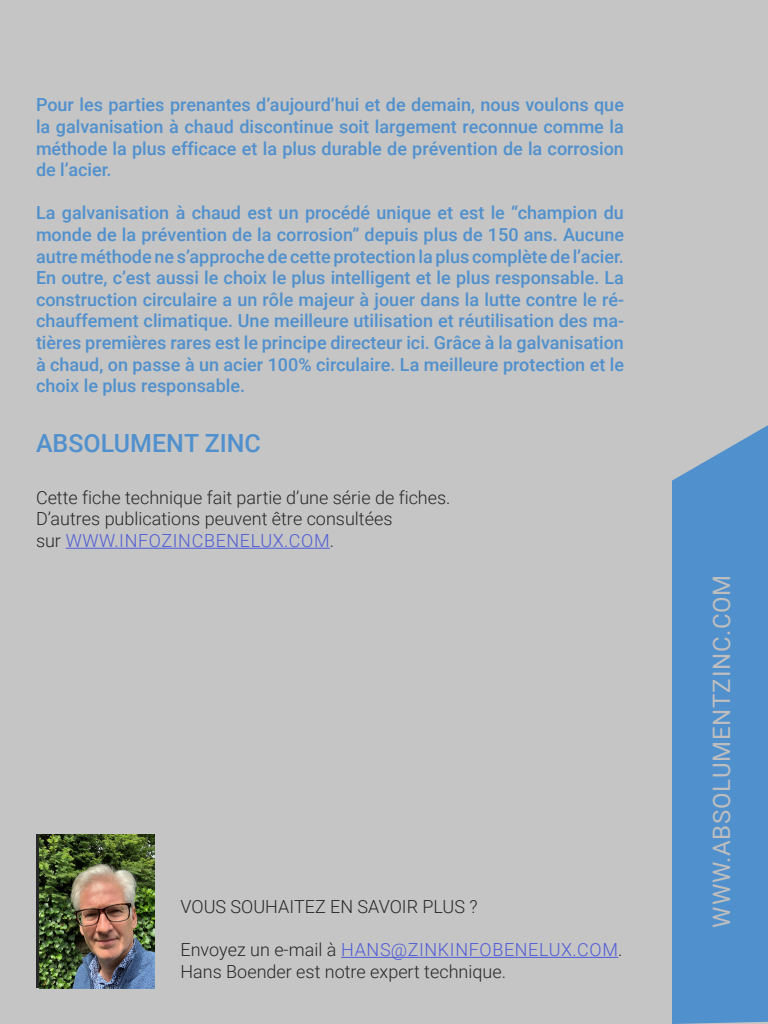
<style>
.page{position:relative;width:768px;height:1024px;background:#c0c0c0}
.page>*{position:absolute;margin:0;border:0;box-sizing:border-box;transform-origin:0 0}
.t1{font:500 25px "Roboto";color:#5090cd}
.t2{font:24px "Roboto";letter-spacing:.035em;color:#bfbebe}
.t3{font:500 18px/21.6px "Roboto";color:#5090cd;text-align:justify}
.t4{font:300 18px/21.6px "Roboto";color:#282828}
.s1{color:#4f5cd6}
</style>
<div class="page">
<div style="left:672px;top:425px;width:96px;height:599px;background:#5090cd"></div>
<div style="left:36px;top:834px;width:119px;height:154px;background:#282828"></div>
<img style="left:39px;top:834px;width:116px;height:154px">
<hr style="left:66px;top:548px;width:264px;height:1px;background:#4f5cd6">
<hr style="left:341px;top:957px;width:277px;height:1px;background:#4f5cd6">
<p class="t3" style="left:36px;top:93px;width:590px">Pour les parties prenantes d’aujourd’hui et de demain, nous voulons que la galvanisation à chaud discontinue soit largement reconnue comme la méthode la plus efficace et la plus durable de prévention de la corrosion de l’acier.</p>
<p class="t3" style="left:36px;top:201px;width:590px">La galvanisation à chaud est un procédé unique et est le “champion du monde de la prévention de la corrosion” depuis plus de 150 ans. Aucune autre méthode ne s’approche de cette protection la plus complète de l’acier.<br>En outre, c’est aussi le choix le plus intelligent et le plus responsable. La construction circulaire a un rôle majeur à jouer dans la lutte contre le ré&shy;chauffement climatique. Une meilleure utilisation et réutilisation des ma&shy;tières premières rares est le principe directeur ici. Grâce à la galvanisation à chaud, on passe à un acier 100% circulaire. La meilleure protection et le choix le plus responsable.</p>
<h1 class="t1" style="left:36px;top:426px;width:226px">ABSOLUMENT ZINC</h1>
<p class="t4" style="left:36px;top:486px;width:416px">Cette fiche technique fait partie d’une série de fiches.<br>D’autres publications peuvent être consultées<br>sur <span class="s1">WWW.INFOZINCBENELUX.COM</span>.</p>
<p class="t4" style="left:180px;top:895px;width:299px">VOUS SOUHAITEZ EN SAVOIR PLUS ?</p>
<p class="t4" style="left:180px;top:938px;width:444px">Envoyez un e-mail à <span class="s1">HANS@ZINKINFOBENELUX.COM</span>.<br>Hans Boender est notre expert technique.</p>
<h2 class="t2" style="left:705px;top:928px;width:354px;rotate:-90deg">WWW.ABSOLUMENTZINC.COM</h2>
</div>
